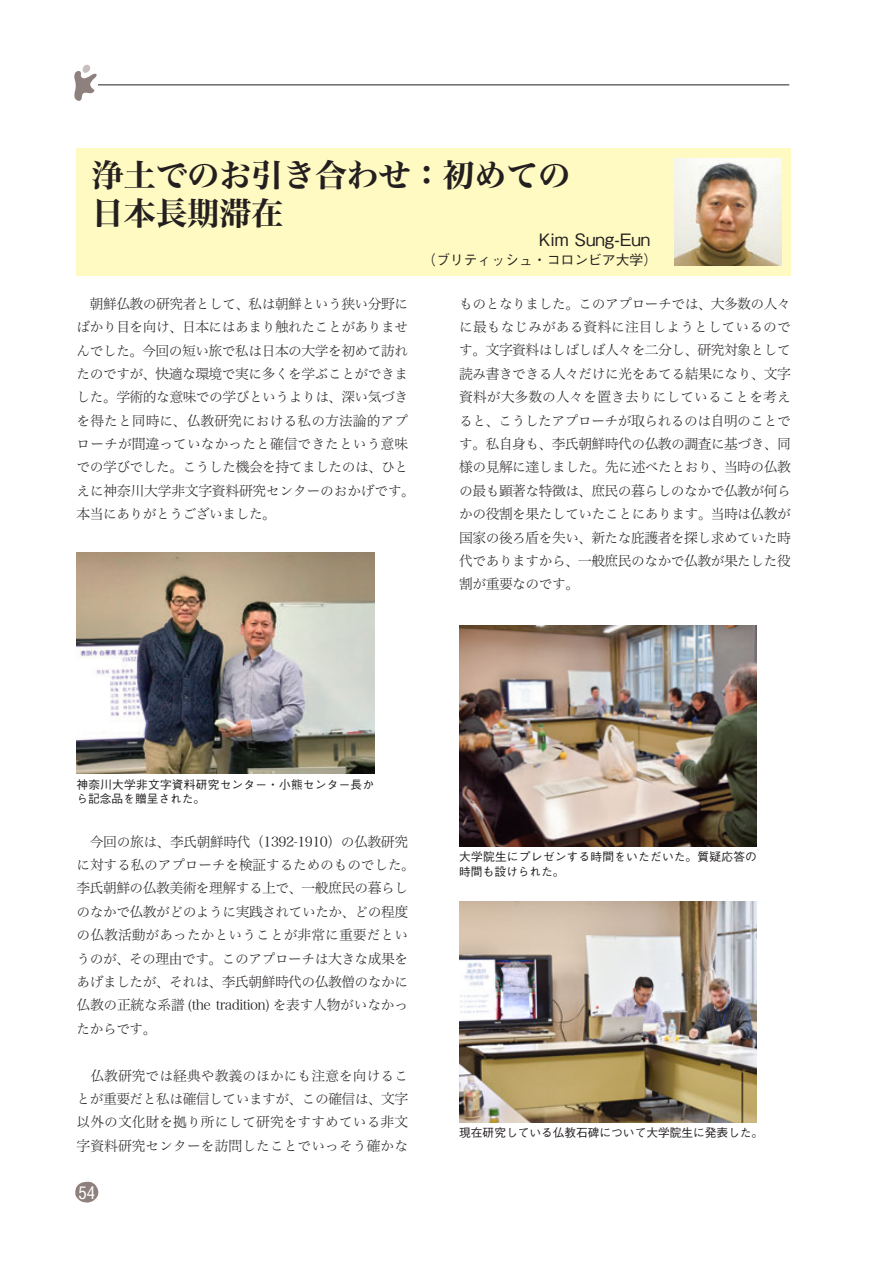
<style>
.page{position:relative;width:893px;height:1263px;background:#fff}
.page>*{position:absolute;margin:0;border:0;box-sizing:border-box;transform-origin:0 0}
.t1{font:31.95px/38.2px "Hira Min Std W7";color:#231f20}
.t2{font:500 16.95px "Gothic BBB Pr 6";color:#231f20}
.t3{font:condensed 16.95px "Helvetica";color:#fff}
.t4{font:13.8px/23.4px "Hira Min Pro W2";letter-spacing:-.04em;color:#231f20}
.t5{font:500 13.8px "Gothic BBB Pr 6";color:#231f20}
.t6{font:500 11.7px/14.9px "Gothic BBB Pr 6";letter-spacing:.02em;color:#231f20}
.t7{font:500 11.7px "Gothic BBB Pr 6";color:#231f20}
</style>
<div class="page">
<hr style="left:98px;top:85px;width:691px;height:1px;background:#231f20">
<svg style="left:74px;top:65px;width:23px;height:36px"></svg>
<div style="left:77px;top:148px;width:714px;height:127px;background:#fffac1"></div>
<img style="left:674px;top:158px;width:107px;height:108px">
<img style="left:77px;top:553px;width:297px;height:221px">
<img style="left:459px;top:625px;width:298px;height:221px">
<img style="left:459px;top:901px;width:298px;height:222px">
<svg style="left:75px;top:1182px;width:23px;height:20px"></svg>
<h1 class="t1" style="left:92px;top:156px;width:480px">浄土でのお引き合わせ：初めての日本長期滞在</h1>
<p class="t2" style="left:539px;top:226px;width:113px">Kim Sung-Eun</p>
<p class="t5" style="left:422px;top:248px;width:236px">（ブリティッシュ・コロンビア大学）</p>
<p class="t4" style="left:77px;top:291px;width:340px">　朝鮮仏教の研究者として、私は朝鮮という狭い分野にばかり目を向け、日本にはあまり触れたことがありませんでした。今回の短い旅で私は日本の大学を初めて訪れたのですが、快適な環境で実に多くを学ぶことができました。学術的な意味での学びというよりは、深い気づきを得たと同時に、仏教研究における私の方法論的アプローチが間違っていなかったと確信できたという意味での学びでした。こうした機会を持てましたのは、ひとえに神奈川大学非文字資料研究センターのおかげです。本当にありがとうございました。</p>
<p class="t4" style="left:459px;top:291px;width:333px;text-align:justify">ものとなりました。このアプローチでは、大多数の人々に最もなじみがある資料に注目しようとしているのです。文字資料はしばしば人々を二分し、研究対象として読み書きできる人々だけに光をあてる結果になり、文字資料が大多数の人々を置き去りにしていることを考えると、こうしたアプローチが取られるのは自明のことです。私自身も、李氏朝鮮時代の仏教の調査に基づき、同様の見解に達しました。先に述べたとおり、当時の仏教の最も顕著な特徴は、庶民の暮らしのなかで仏教が何らかの役割を果たしていたことにあります。当時は仏教が国家の後ろ盾を失い、新たな庇護者を探し求めていた時代でありますから、一般庶民のなかで仏教が果たした役割が重要なのです。</p>
<p class="t6" style="left:77px;top:776px;width:299px">神奈川大学非文字資料研究センター・小熊センター長から記念品を贈呈された。</p>
<p class="t4" style="left:77px;top:828px;width:340px">　今回の旅は、李氏朝鮮時代（1392-1910）の仏教研究に対する私のアプローチを検証するためのものでした。李氏朝鮮の仏教美術を理解する上で、一般庶民の暮らしのなかで仏教がどのように実践されていたか、どの程度の仏教活動があったかということが非常に重要だというのが、その理由です。このアプローチは大きな成果をあげましたが、それは、李氏朝鮮時代の仏教僧のなかに仏教の正統な系譜 (the tradition) を表す人物がいなかったからです。</p>
<p class="t4" style="left:77px;top:1062px;width:333px;text-align:justify">　仏教研究では経典や教義のほかにも注意を向けることが重要だと私は確信していますが、この確信は、文字以外の文化財を拠り所にして研究をすすめている非文字資料研究センターを訪問したことでいっそう確かな</p>
<p class="t3" style="left:78px;top:1182px;width:19px">54</p>
<p class="t6" style="left:459px;top:848px;width:299px">大学院生にプレゼンする時間をいただいた。質疑応答の時間も設けられた。</p>
<p class="t7" style="left:459px;top:1123px;width:306px">現在研究している仏教石碑について大学院生に発表した。</p>
</div>
